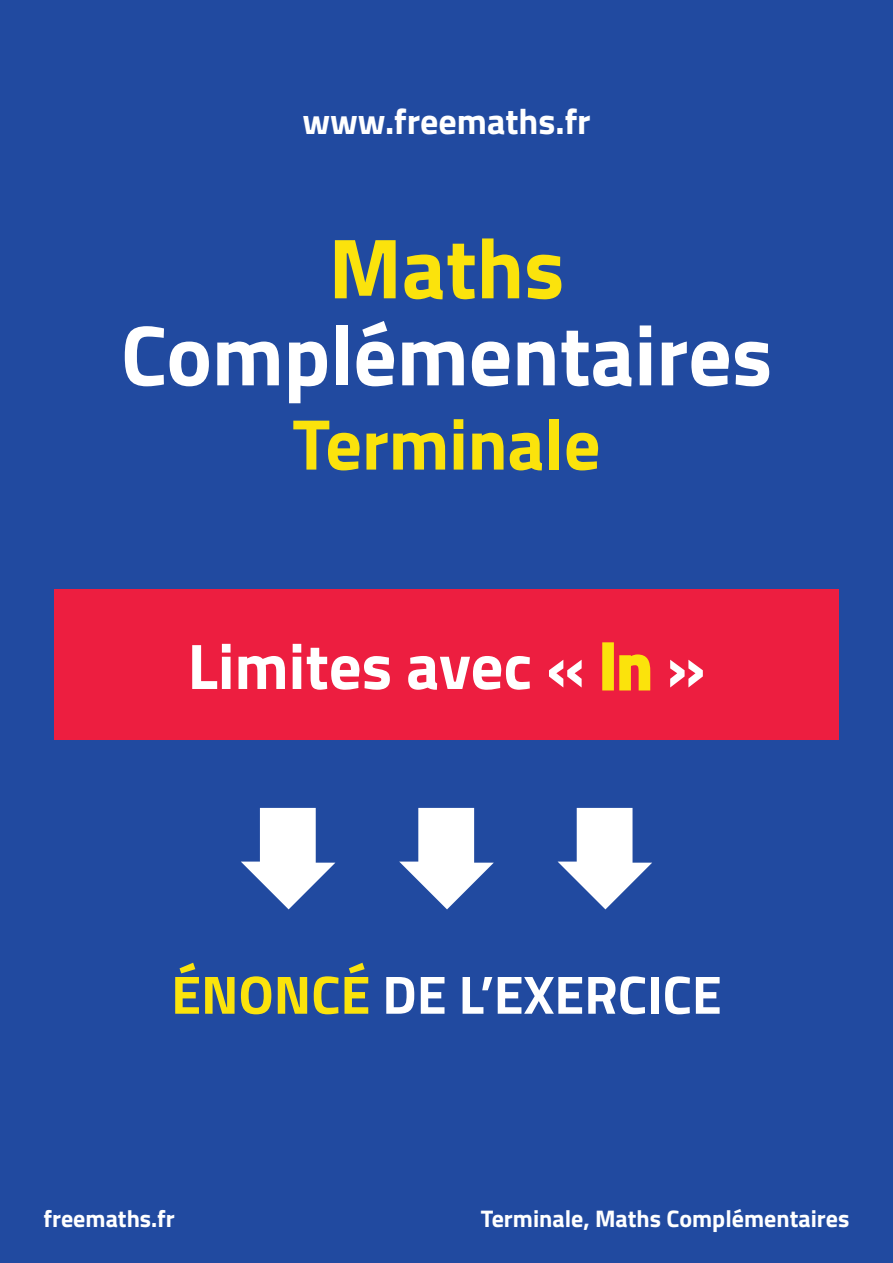
<style>
.page{position:relative;width:893px;height:1263px;background:#214aa0}
.page>*{position:absolute;margin:0;border:0;box-sizing:border-box;transform-origin:0 0}
.t1{font:700 85.5px "Titillium";color:#fff}
.t2{font:700 85.5px "Titillium";color:#fbe30c}
.t3{font:700 72px "Titillium";color:#fbe30c}
.t4{font:700 64.5px "Titillium";color:#fff}
.t5{font:700 54px "Titillium";color:#fff}
.t6{font:700 36px "Titillium";color:#fff}
.t7{font:700 24px "Titillium";color:#fff}
.s1{color:#fbe30c}
</style>
<div class="page">
<svg style="left:241px;top:808px;width:94px;height:101px"></svg>
<svg style="left:399px;top:808px;width:95px;height:101px"></svg>
<svg style="left:558px;top:808px;width:94px;height:101px"></svg>
<div style="left:54px;top:589px;width:785px;height:151px;background:#ed1e40"></div>
<div style="left:602px;top:642px;width:12px;height:48px;border:3px solid #fbe30c"></div>
<svg style="left:619px;top:654px;width:32px;height:37px"></svg>
<h3 class="t6" style="left:302px;top:94px;width:290px">www.freemaths.fr</h3>
<h1 class="t2" style="left:329px;top:203px;width:237px">Maths</h1>
<h1 class="t1" style="left:121px;top:290px;width:653px">Complémentaires</h1>
<h2 class="t3" style="left:292px;top:389px;width:310px">Terminale</h2>
<p class="t4" style="left:187px;top:617px;width:520px">Limites avec « <span class="s1">ln</span> »</p>
<h3 class="t5" style="left:171px;top:953px;width:552px"><span class="s1">ÉNONCÉ</span> DE L’EXERCICE</h3>
<p class="t7" style="left:44px;top:1200px;width:133px">freemaths.fr</p>
<p class="t7" style="left:481px;top:1200px;width:370px">Terminale, Maths Complémentaires</p>
</div>
